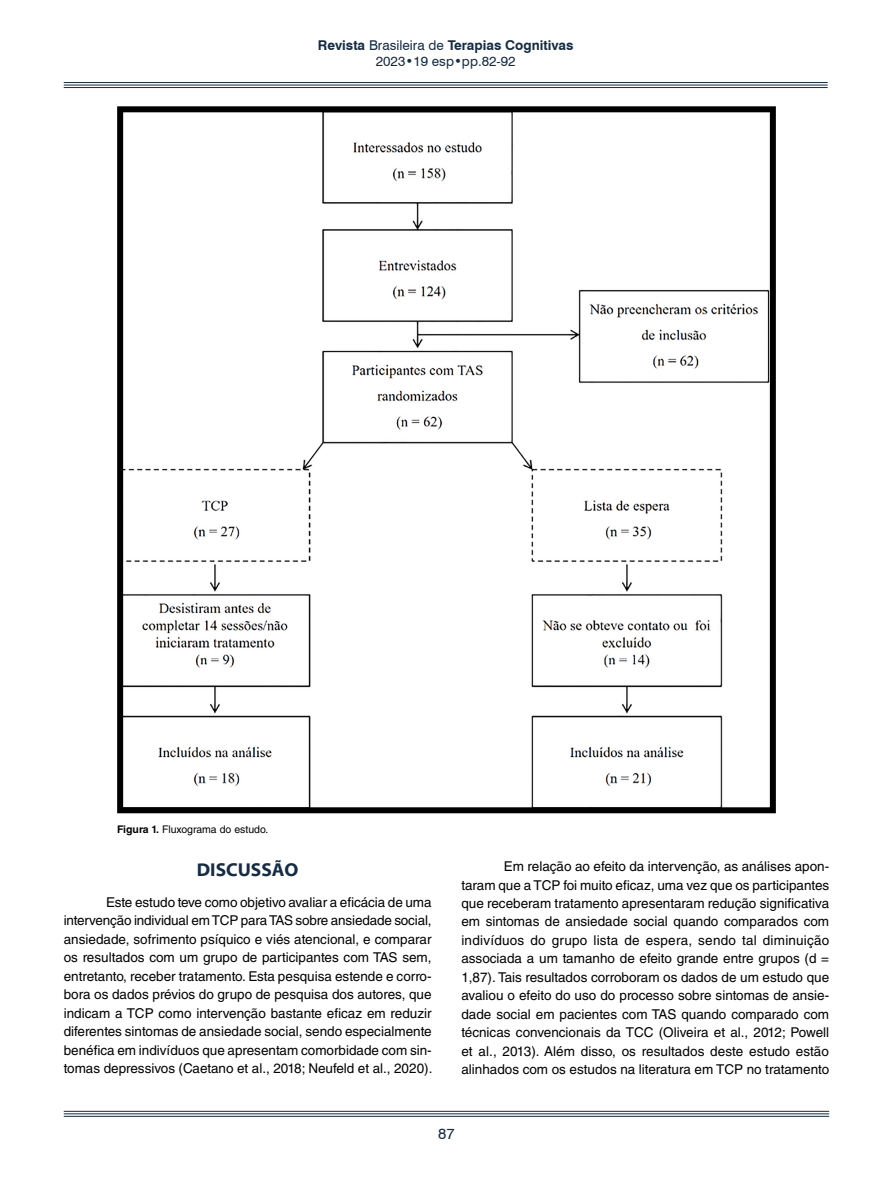
<style>
.page{position:relative;width:893px;height:1191px;background:#fff}
.page>*{position:absolute;margin:0;border:0;box-sizing:border-box;transform-origin:0 0}
.t1{font:700 18.75px "Myriad Web Pro";color:#142c46}
.t2{font:15px "Swiss 721 BT";color:#142c46}
.t3{font:13.5px/18.5px "Helvetica LT Std";color:#000;text-align:justify}
.t4{font:13.5px/16.2px "Swiss 721 BT";color:#142c46;text-align:center}
.t5{font:10.5px "Helvetica LT Std";color:#000}
.s1{font-weight:700}
</style>
<div class="page">
<hr style="left:64px;top:82px;width:764px;height:1px;background:#142c46">
<hr style="left:64px;top:85px;width:764px;height:1px;background:#142c46">
<hr style="left:64px;top:87px;width:764px;height:1px;background:#142c46">
<hr style="left:64px;top:1110px;width:765px;height:1px;background:#142c46">
<hr style="left:64px;top:1113px;width:765px;height:1px;background:#142c46">
<hr style="left:64px;top:1115px;width:765px;height:1px;background:#142c46">
<img style="left:124px;top:113px;width:645px;height:693px">
<div style="left:117px;top:106px;width:659px;height:707px;border:6px solid #000"></div>
<p class="t4" style="left:318px;top:37px;width:257px"><span class="s1">Revista</span> Brasileira de <span class="s1">Terapias Cognitivas<br></span>2023•19 esp•pp.82-92</p>
<p class="t5" style="left:117px;top:822px;width:153px"><span class="s1">Figura 1.</span> Fluxograma do estudo.</p>
<h1 class="t1" style="left:197px;top:859px;width:103px">DISCUSSÃO</h1>
<p class="t3" style="left:64px;top:892px;width:370px;text-indent:43px">Este estudo teve como objetivo avaliar a eficácia de uma intervenção individual em TCP para TAS sobre ansiedade social, ansiedade, sofrimento psíquico e viés atencional, e comparar os resultados com um grupo de participantes com TAS sem, entretanto, receber tratamento. Esta pesquisa estende e corro&shy;bora os dados prévios do grupo de pesquisa dos autores, que indicam a TCP como intervenção bastante eficaz em reduzir diferentes sintomas de ansiedade social, sendo especialmente benéfica em indivíduos que apresentam comorbidade com sin&shy;tomas depressivos (Caetano et al., 2018; Neufeld et al., 2020).</p>
<p class="t3" style="left:461px;top:857px;width:370px;text-indent:43px">Em relação ao efeito da intervenção, as análises apon&shy;taram que a TCP foi muito eficaz, uma vez que os participantes que receberam tratamento apresentaram redução significativa em sintomas de ansiedade social quando comparados com indivíduos do grupo lista de espera, sendo tal diminuição associada a um tamanho de efeito grande entre grupos (d = 1,87). Tais resultados corroboram os dados de um estudo que avaliou o efeito do uso do processo sobre sintomas de ansie&shy;dade social em pacientes com TAS quando comparado com técnicas convencionais da TCC (Oliveira et al., 2012; Powell et al., 2013). Além disso, os resultados deste estudo estão alinhados com os estudos na literatura em TCP no tratamento</p>
<p class="t2" style="left:438px;top:1124px;width:18px">87</p>
</div>
